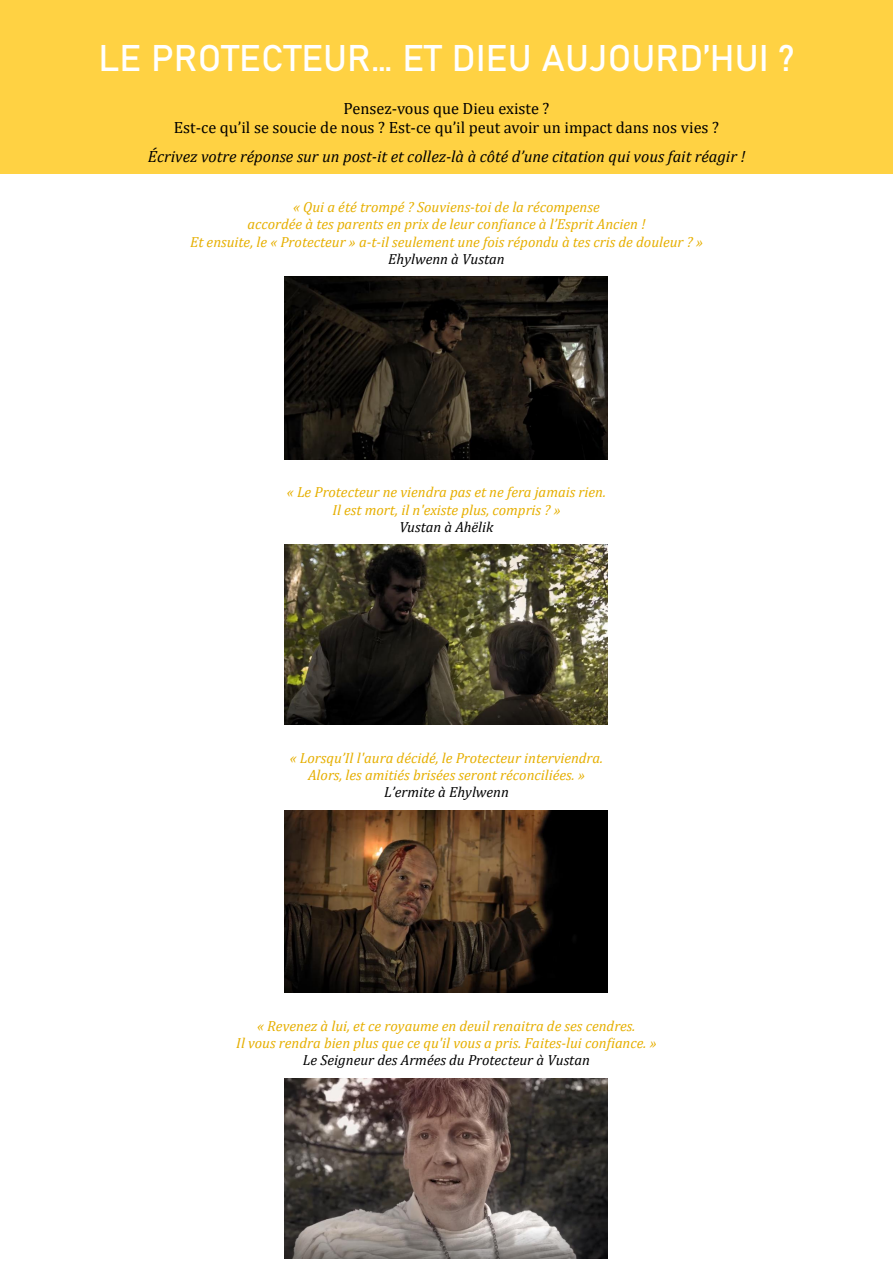
<style>
.page{position:relative;width:893px;height:1263px;background:#fff}
.page>*{position:absolute;margin:0;border:0;box-sizing:border-box;transform-origin:0 0}
.t1{font:36.6px "Bahnschrift 400 100";color:#fff}
.t2{font:16.35px/19px "Cambria";color:#000;text-align:center}
.t3{font:italic 16.35px "Cambria";color:#000}
.t4{font:italic 14.62px/17.2px "Cambria";color:#e6af00;text-align:center}
.s1{color:#000}
</style>
<div class="page">
<div style="left:0;top:0;width:893px;height:173px;background:#ffd243"></div>
<img style="left:285px;top:277px;width:323px;height:182px">
<img style="left:285px;top:545px;width:323px;height:179px">
<img style="left:285px;top:810px;width:323px;height:182px">
<img style="left:285px;top:1078px;width:323px;height:180px">
<p class="t1" style="left:98px;top:30px;width:698px">LE PROTECTEUR… ET DIEU AUJOURD’HUI ?</p>
<p class="t2" style="left:174px;top:98px;width:547px">Pensez-vous que Dieu existe ?<br>Est-ce qu’il se soucie de nous ? Est-ce qu’il peut avoir un impact dans nos vies ?</p>
<p class="t3" style="left:148px;top:144px;width:599px">Écrivez votre réponse sur un post-it et collez-là à côté d’une citation qui vous fait réagir !</p>
<p class="t4" style="left:190px;top:198px;width:514px">« Qui a été trompé ? Souviens-toi de la récompense<br>accordée à tes parents en prix de leur confiance à l’Esprit Ancien !<br>Et ensuite, le « Protecteur » a-t-il seulement une fois répondu à tes cris de douleur ? » <span class="s1">Ehylwenn à Vustan</span></p>
<p class="t4" style="left:287px;top:483px;width:320px">« Le Protecteur ne viendra pas et ne fera jamais rien.<br>Il est mort, il n'existe plus, compris ? »<br><span class="s1">Vustan à Ahëlik</span></p>
<p class="t4" style="left:290px;top:749px;width:315px">« Lorsqu’Il l'aura décidé, le Protecteur interviendra.<br>Alors, les amitiés brisées seront réconciliées. »<br><span class="s1">L’ermite à Ehylwenn</span></p>
<p class="t4" style="left:236px;top:1017px;width:422px">« Revenez à lui, et ce royaume en deuil renaitra de ses cendres.<br>Il vous rendra bien plus que ce qu'il vous a pris. Faites-lui confiance. »<br><span class="s1">Le Seigneur des Armées du Protecteur à Vustan</span></p>
</div>
